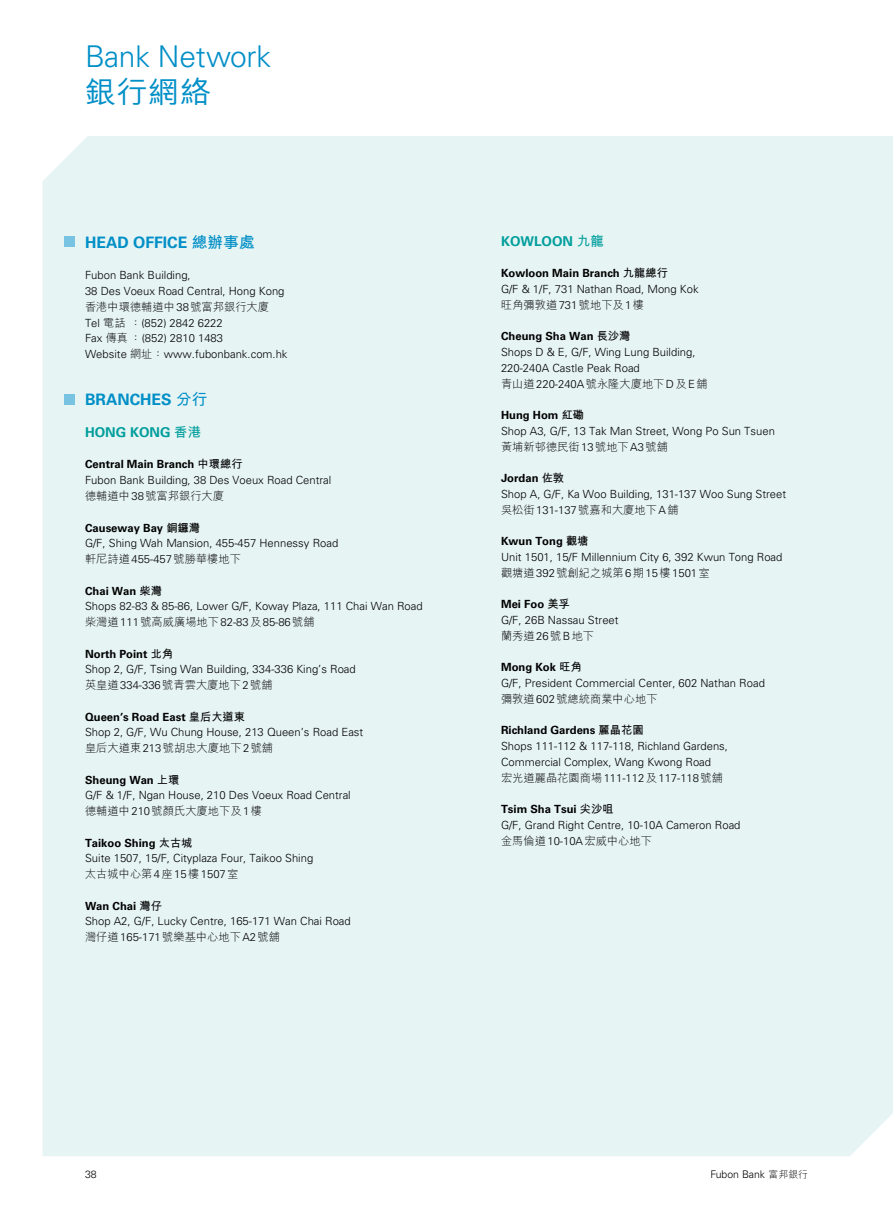
<style>
.page{position:relative;width:893px;height:1212px;background:#fff}
.page>*{position:absolute;margin:0;border:0;box-sizing:border-box;transform-origin:0 0}
.t1{font:300 30px "Univers LT Std";letter-spacing:-.01em;color:#008fc7}
.t2{font:500 30px "M Hei HK";color:#008fc7;scale:1.05 1}
.t3{font:700 15.75px "Univers LT Std";color:#008fc7}
.t4{font:700 13.5px "Univers LT Std";color:#009e9c}
.t5{font:300 11.25px/15.8px "Univers LT Std";color:#000}
.t6{font:300 11.25px "M Hei HK";color:#000}
.t7{font:300 10.5px "Univers LT Std";color:#000}
.s1{font-family:"M Hei HK"}
.s2{font-family:"Univers LT Std"}
.s3{font-weight:700}
.s4{font-family:"M Hei HK";font-weight:700}
.s5{font-family:"M Hei HK";font-size:9.75px}
</style>
<div class="page">
<div style="left:43px;top:136px;width:850px;height:1020px;background:#e7f4f4"></div>
<div style="left:64px;top:237px;width:10px;height:10px;background:#78c2e2"></div>
<div style="left:64px;top:394px;width:10px;height:11px;background:#78c2e2"></div>
<h1 class="t1" style="left:85px;top:39px;width:188px">Bank Network</h1>
<h1 class="t2" style="left:85px;top:71px;width:121px">銀行網絡</h1>
<h2 class="t3" style="left:85px;top:233px;width:171px">HEAD OFFICE <span class="s1">總辦事處</span></h2>
<p class="t5" style="left:85px;top:268px;width:201px">Fubon Bank Building,<br>38 Des Voeux Road Central, Hong Kong</p>
<p class="t6" style="left:85px;top:301px;width:186px">香港中環德輔道中<span class="s2">38</span>號富邦銀行大廈</p>
<p class="t5" style="left:85px;top:315px;width:204px">Tel <span class="s1">電話：</span>(852) 2842 6222<br>Fax <span class="s1">傳真：</span>(852) 2810 1483<br>Website <span class="s1">網址：</span>www.fubonbank.com.hk</p>
<h2 class="t3" style="left:85px;top:391px;width:124px">BRANCHES <span class="s1">分行</span></h2>
<p class="t4" style="left:85px;top:424px;width:118px">HONG KONG <span class="s1">香港</span></p>
<p class="t5" style="left:85px;top:457px;width:248px"><span class="s3">Central Main Branch</span> <span class="s4">中環總行<br></span>Fubon Bank Building, 38 Des Voeux Road Central</p>
<p class="t6" style="left:85px;top:490px;width:141px">德輔道中<span class="s2">38</span>號富邦銀行大廈</p>
<p class="t5" style="left:85px;top:520px;width:255px"><span class="s3">Causeway Bay</span> <span class="s4">銅鑼灣<br></span>G/F, Shing Wah Mansion, 455-457 Hennessy Road</p>
<p class="t6" style="left:85px;top:553px;width:157px">軒尼詩道<span class="s2">455-457</span>號勝華樓地下</p>
<p class="t5" style="left:85px;top:583px;width:339px"><span class="s3">Chai Wan</span> <span class="s4">柴灣<br></span>Shops 82-83 &amp; 85-86, Lower G/F, Koway Plaza, 111 Chai Wan Road</p>
<p class="t6" style="left:85px;top:616px;width:231px">柴灣道<span class="s2">111</span>號高威廣場地下<span class="s2">82-83</span>及<span class="s2">85-86</span>號舖</p>
<p class="t5" style="left:85px;top:646px;width:272px"><span class="s3">North Point</span> <span class="s4">北角<br></span>Shop 2, G/F, Tsing Wan Building, 334-336 King’s Road</p>
<p class="t6" style="left:85px;top:679px;width:189px">英皇道<span class="s2">334-336</span>號青雲大廈地下<span class="s2">2</span>號舖</p>
<p class="t5" style="left:85px;top:709px;width:280px"><span class="s3">Queen’s Road East</span> <span class="s4">皇后大道東<br></span>Shop 2, G/F, Wu Chung House, 213 Queen’s Road East</p>
<p class="t6" style="left:85px;top:742px;width:190px">皇后大道東<span class="s2">213</span>號胡忠大廈地下<span class="s2">2</span>號舖</p>
<p class="t5" style="left:85px;top:772px;width:267px"><span class="s3">Sheung Wan</span> <span class="s4">上環<br></span>G/F &amp; 1/F, Ngan House, 210 Des Voeux Road Central</p>
<p class="t6" style="left:85px;top:805px;width:178px">德輔道中<span class="s2">210</span>號顏氏大廈地下及<span class="s2">1</span>樓</p>
<p class="t5" style="left:85px;top:835px;width:230px"><span class="s3">Taikoo Shing</span> <span class="s4">太古城<br></span>Suite 1507, 15/F, Cityplaza Four, Taikoo Shing</p>
<p class="t6" style="left:85px;top:868px;width:155px">太古城中心第<span class="s2">4</span>座<span class="s2">15</span>樓<span class="s2">1507</span>室</p>
<p class="t5" style="left:85px;top:898px;width:267px"><span class="s3">Wan Chai</span> <span class="s4">灣仔<br></span>Shop A2, G/F, Lucky Centre, 165-171 Wan Chai Road</p>
<p class="t6" style="left:85px;top:931px;width:197px">灣仔道<span class="s2">165-171</span>號樂基中心地下<span class="s2">A2</span>號舖</p>
<p class="t4" style="left:501px;top:233px;width:104px">KOWLOON <span class="s1">九龍</span></p>
<p class="t5" style="left:501px;top:266px;width:199px"><span class="s3">Kowloon Main Branch</span> <span class="s4">九龍總行<br></span>G/F &amp; 1/F, 731 Nathan Road, Mong Kok</p>
<p class="t6" style="left:501px;top:299px;width:145px">旺角彌敦道<span class="s2">731</span>號地下及<span class="s2">1</span>樓</p>
<p class="t5" style="left:501px;top:329px;width:196px"><span class="s3">Cheung Sha Wan</span> <span class="s4">長沙灣<br></span>Shops D &amp; E, G/F, Wing Lung Building,<br>220-240A Castle Peak Road</p>
<p class="t6" style="left:501px;top:378px;width:208px">青山道<span class="s2">220-240A</span>號永隆大廈地下<span class="s2">D</span>及<span class="s2">E</span>舖</p>
<p class="t5" style="left:501px;top:407px;width:275px"><span class="s3">Hung Hom</span> <span class="s4">紅磡<br></span>Shop A3, G/F, 13 Tak Man Street, Wong Po Sun Tsuen</p>
<p class="t6" style="left:501px;top:441px;width:168px">黃埔新邨德民街<span class="s2">13</span>號地下<span class="s2">A3</span>號舖</p>
<p class="t5" style="left:501px;top:470px;width:287px"><span class="s3">Jordan</span> <span class="s4">佐敦<br></span>Shop A, G/F, Ka Woo Building, 131-137 Woo Sung Street</p>
<p class="t6" style="left:501px;top:504px;width:179px">吳松街<span class="s2">131-137</span>號嘉和大廈地下<span class="s2">A</span>舖</p>
<p class="t5" style="left:501px;top:533px;width:283px"><span class="s3">Kwun Tong</span> <span class="s4">觀塘<br></span>Unit 1501, 15/F Millennium City 6, 392 Kwun Tong Road</p>
<p class="t6" style="left:501px;top:567px;width:210px">觀塘道<span class="s2">392</span>號創紀之城第<span class="s2">6</span>期<span class="s2">15</span>樓<span class="s2">1501</span>室</p>
<p class="t5" style="left:501px;top:596px;width:119px"><span class="s3">Mei Foo</span> <span class="s4">美孚<br></span>G/F, 26B Nassau Street</p>
<p class="t6" style="left:501px;top:630px;width:95px">蘭秀道<span class="s2">26</span>號<span class="s2">B</span>地下</p>
<p class="t5" style="left:501px;top:659px;width:265px"><span class="s3">Mong Kok</span> <span class="s4">旺角<br></span>G/F, President Commercial Center, 602 Nathan Road</p>
<p class="t6" style="left:501px;top:693px;width:158px">彌敦道<span class="s2">602</span>號總統商業中心地下</p>
<p class="t5" style="left:501px;top:722px;width:228px"><span class="s3">Richland Gardens</span> <span class="s4">麗晶花園<br></span>Shops 111-112 &amp; 117-118, Richland Gardens, Commercial Complex, Wang Kwong Road<br><span class="s1">宏光道麗晶花園商場</span>111-112<span class="s1">及</span>117-118<span class="s1">號舖</span></p>
<p class="t5" style="left:501px;top:801px;width:241px"><span class="s3">Tsim Sha Tsui</span> <span class="s4">尖沙咀<br></span>G/F, Grand Right Centre, 10-10A Cameron Road</p>
<p class="t6" style="left:501px;top:835px;width:152px">金馬倫道<span class="s2">10-10A</span>宏威中心地下</p>
<p class="t7" style="left:85px;top:1168px;width:13px">38</p>
<p class="t7" style="left:710px;top:1168px;width:99px">Fubon Bank <span class="s5">富邦銀行</span></p>
</div>
